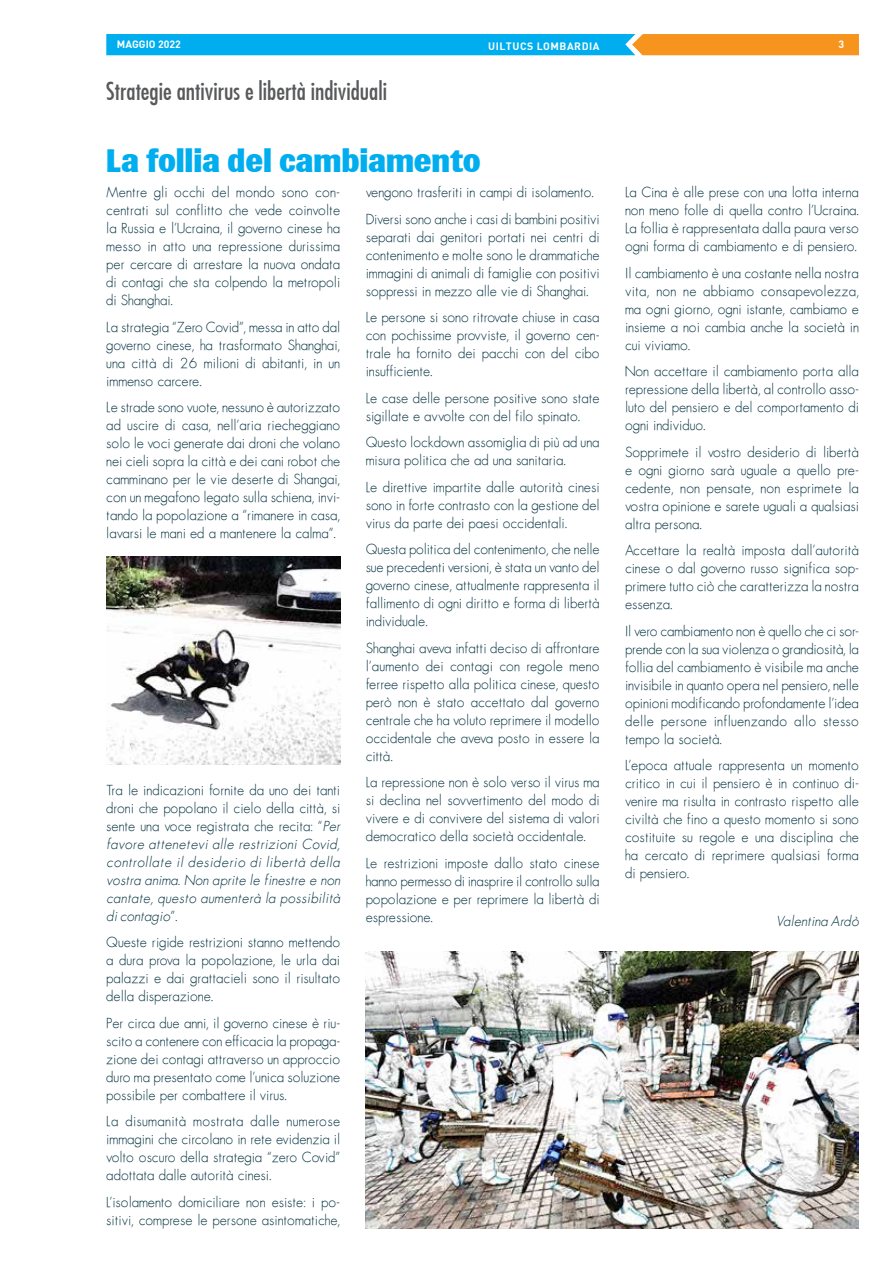
<style>
.page{position:relative;width:893px;height:1263px;background:#fff}
.page>*{position:absolute;margin:0;border:0;box-sizing:border-box;transform-origin:0 0}
.t1{font:800 33px "Brown";color:#00aeef}
.t2{font:24px "Futura Condensed";color:#58595b}
.t3{font:13.5px/18px "Futura ICG Light";color:#063342;text-align:justify}
.t4{font:italic 13.5px/18px "Futura ICG Light";letter-spacing:.015em;color:#063342;text-align:justify}
.t5{font:10.5px "DIN Bold";letter-spacing:.05em;color:#fff}
.t6{font:10.5px "DIN Bold";color:#fff}
.s1{font-style:normal}
</style>
<div class="page">
<svg style="left:106px;top:34px;width:753px;height:21px;background:#4ba7b1"></svg>
<img style="left:366px;top:952px;width:493px;height:277px">
<img style="left:106px;top:557px;width:234px;height:207px">
<p class="t6" style="left:117px;top:38px;width:66px">MAGGIO 2022</p>
<p class="t5" style="left:488px;top:39px;width:113px">UILTUCS LOMBARDIA</p>
<p class="t5" style="left:838px;top:38px;width:7px">3</p>
<h2 class="t2" style="left:106px;top:76px;width:282px">Strategie antivirus e libertà individuali</h2>
<h1 class="t1" style="left:106px;top:142px;width:376px">La follia del cambiamento</h1>
<p class="t3" style="left:106px;top:183px;width:235px">Mentre gli occhi del mondo sono con&shy;centrati sul conflitto che vede coinvolte la Russia e l’Ucraina, il governo cinese ha messo in atto una repressione durissima per cercare di arrestare la nuova ondata di contagi che sta colpendo la metropoli di Shanghai.</p>
<p class="t3" style="left:106px;top:318px;width:235px">La strategia “Zero Covid”, messa in atto dal governo cinese, ha trasformato Shanghai, una città di 26 milioni di abitanti, in un immenso carcere.</p>
<p class="t3" style="left:106px;top:398px;width:235px">Le strade sono vuote, nessuno è autorizzato ad uscire di casa, nell’aria riecheggiano solo le voci generate dai droni che volano nei cieli sopra la città e dei cani robot che camminano per le vie deserte di Shangai, con un megafono legato sulla schiena, invi&shy;tando la popolazione a “rimanere in casa, lavarsi le mani ed a mantenere la calma”.</p>
<p class="t3" style="left:366px;top:179px;width:235px;line-height:26.5px">vengono trasferiti in campi di isolamento.<br>Diversi sono anche i casi di bambini positivi</p>
<p class="t3" style="left:366px;top:228px;width:235px">separati dai genitori portati nei centri di contenimento e molte sono le drammatiche immagini di animali di famiglie con positivi soppressi in mezzo alle vie di Shanghai.</p>
<p class="t3" style="left:366px;top:308px;width:235px">Le persone si sono ritrovate chiuse in casa con pochissime provviste, il governo cen&shy;trale ha fornito dei pacchi con del cibo insufficiente.</p>
<p class="t3" style="left:366px;top:389px;width:235px">Le case delle persone positive sono state sigillate e avvolte con del filo spinato.</p>
<p class="t3" style="left:366px;top:433px;width:235px">Questo lockdown assomiglia di più ad una misura politica che ad una sanitaria.</p>
<p class="t3" style="left:366px;top:478px;width:235px">Le direttive impartite dalle autorità cinesi sono in forte contrasto con la gestione del virus da parte dei paesi occidentali.</p>
<p class="t3" style="left:366px;top:540px;width:235px">Questa politica del contenimento, che nelle sue precedenti versioni, è stata un vanto del governo cinese, attualmente rappresenta il fallimento di ogni diritto e forma di libertà individuale.</p>
<p class="t3" style="left:366px;top:639px;width:235px">Shanghai aveva infatti deciso di affrontare l’aumento dei contagi con regole meno ferree rispetto alla politica cinese, questo però non è stato accettato dal governo centrale che ha voluto reprimere il modello occidentale che aveva posto in essere la città.</p>
<p class="t3" style="left:366px;top:773px;width:235px">La repressione non è solo verso il virus ma si declina nel sovvertimento del modo di vivere e di convivere del sistema di valori democratico della società occidentale.</p>
<p class="t3" style="left:366px;top:853px;width:235px">Le restrizioni imposte dallo stato cinese hanno permesso di inasprire il controllo sulla popolazione e per reprimere la libertà di espressione.</p>
<p class="t4" style="left:106px;top:781px;width:235px"><span class="s1">Tra le indicazioni fornite da uno dei tanti droni che popolano il cielo della città, si sente una voce registrata che recita: “</span>Per favore attenetevi alle restrizioni Covid, controllate il desiderio di libertà della vostra anima. Non aprite le finestre e non cantate, questo aumenterà la possibilità di contagio<span class="s1">”.</span></p>
<p class="t3" style="left:106px;top:933px;width:235px">Queste rigide restrizioni stanno mettendo a dura prova la popolazione, le urla dai palazzi e dai grattacieli sono il risultato della disperazione.</p>
<p class="t3" style="left:106px;top:1014px;width:235px">Per circa due anni, il governo cinese è riu&shy;scito a contenere con efficacia la propaga&shy;zione dei contagi attraverso un approccio duro ma presentato come l’unica soluzione possibile per combattere il virus.</p>
<p class="t3" style="left:106px;top:1112px;width:235px">La disumanità mostrata dalle numerose immagini che circolano in rete evidenzia il volto oscuro della strategia “zero Covid” adottata dalle autorità cinesi.</p>
<p class="t3" style="left:106px;top:1192px;width:235px">L’isolamento domiciliare non esiste: i po&shy;sitivi, comprese le persone asintomatiche,</p>
<p class="t3" style="left:625px;top:183px;width:235px">La Cina è alle prese con una lotta interna non meno folle di quella contro l’Ucraina.<br>La follia è rappresentata dalla paura verso ogni forma di cambiamento e di pensiero.</p>
<p class="t3" style="left:625px;top:264px;width:235px">Il cambiamento è una costante nella nostra vita, non ne abbiamo consapevolezza, ma ogni giorno, ogni istante, cambiamo e insieme a noi cambia anche la società in cui viviamo.</p>
<p class="t3" style="left:625px;top:362px;width:235px">Non accettare il cambiamento porta alla repressione della libertà, al controllo asso&shy;luto del pensiero e del comportamento di ogni individuo.</p>
<p class="t3" style="left:625px;top:443px;width:235px">Sopprimete il vostro desiderio di libertà e ogni giorno sarà uguale a quello pre&shy;cedente, non pensate, non esprimete la vostra opinione e sarete uguali a qualsiasi altra persona.</p>
<p class="t3" style="left:625px;top:541px;width:235px">Accettare la realtà imposta dall’autorità cinese o dal governo russo significa sop&shy;primere tutto ciò che caratterizza la nostra essenza.</p>
<p class="t3" style="left:625px;top:622px;width:235px">Il vero cambiamento non è quello che ci sor&shy;prende con la sua violenza o grandiosità, la follia del cambiamento è visibile ma anche invisibile in quanto opera nel pensiero, nelle opinioni modificando profondamente l’idea delle persone influenzando allo stesso tempo la società.</p>
<p class="t3" style="left:625px;top:756px;width:235px">L’epoca attuale rappresenta un momento critico in cui il pensiero è in continuo di&shy;venire ma risulta in contrasto rispetto alle civiltà che fino a questo momento si sono costituite su regole e una disciplina che ha cercato di reprimere qualsiasi forma di pensiero.</p>
<p class="t4" style="left:776px;top:912px;width:85px">Valentina Ardò</p>
</div>
